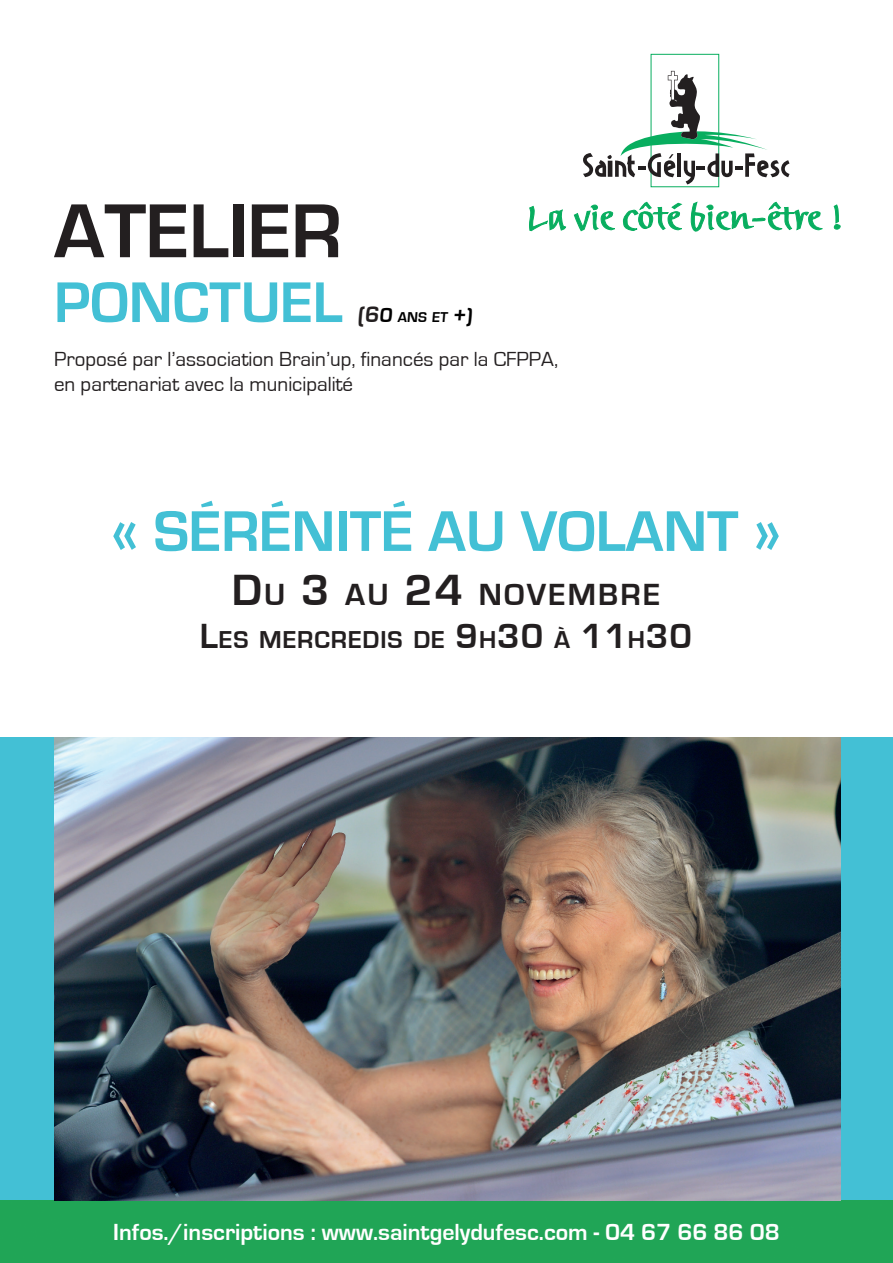
<style>
.page{position:relative;width:893px;height:1263px;background:#fff}
.page>*{position:absolute;margin:0;border:0;box-sizing:border-box;transform-origin:0 0}
.t1{font:700 79.2px "Eurostile";color:#231f20}
.t2{font:700 59.4px "Eurostile";color:#43c0d5}
.t3{font:700 31.5px "Eurostile";letter-spacing:.07em;color:#231f20}
.t4{font:700 25.2px "Eurostile";letter-spacing:.035em;color:#231f20}
.t5{font:700 24px "Eurostile";color:#fff}
.t6{font:21px/25.2px "Eurostile";color:#231f20}
.t7{font:700 14.7px "Eurostile";color:#000}
.s1{font-size:23.1px;color:#231f20}
.s2{font-size:21px}
.s3{font-size:45px}
.s4{font-size:36px}
</style>
<div class="page">
<div style="left:651px;top:54px;width:68px;height:133px;border:1px solid #08ae5f"></div>
<svg style="left:583px;top:71px;width:206px;height:113px"></svg>
<svg style="left:529px;top:205px;width:38px;height:27px"></svg>
<svg style="left:573px;top:204px;width:42px;height:28px"></svg>
<svg style="left:622px;top:201px;width:61px;height:30px"></svg>
<svg style="left:690px;top:201px;width:133px;height:31px"></svg>
<svg style="left:833px;top:204px;width:8px;height:26px"></svg>
<div style="left:0;top:738px;width:893px;height:522px;background:#43c0d5"></div>
<div style="left:0;top:1200px;width:893px;height:63px;background:#20a556"></div>
<img style="left:55px;top:738px;width:785px;height:462px">
<h1 class="t1" style="left:54px;top:188px;width:290px">ATELIER</h1>
<h2 class="t2" style="left:54px;top:270px;width:290px">PONCTUEL</h2>
<p class="t7" style="left:357px;top:309px;width:119px"><span class="s1">(6</span><span class="s2">0</span> ANS ET <span class="s2">+)</span></p>
<p class="t6" style="left:54px;top:347px;width:506px">Proposé par l’association Brain’up, financés par la CFPPA, en partenariat avec la municipalité</p>
<h2 class="t2" style="left:111px;top:499px;width:672px">« SÉRÉNITÉ AU VOLANT »</h2>
<h3 class="t3" style="left:232px;top:577px;width:430px"><span class="s3">D</span>U <span class="s3">3</span> AU <span class="s3">24</span> NOVEMBRE</h3>
<p class="t4" style="left:200px;top:626px;width:494px"><span class="s4">L</span>ES MERCREDIS DE <span class="s4">9</span>H<span class="s4">30</span> À <span class="s4">11</span>H<span class="s4">30</span></p>
<p class="t5" style="left:113px;top:1219px;width:668px">Infos./inscriptions : www.saintgelydufesc.com - 04 67 66 86 08</p>
</div>
